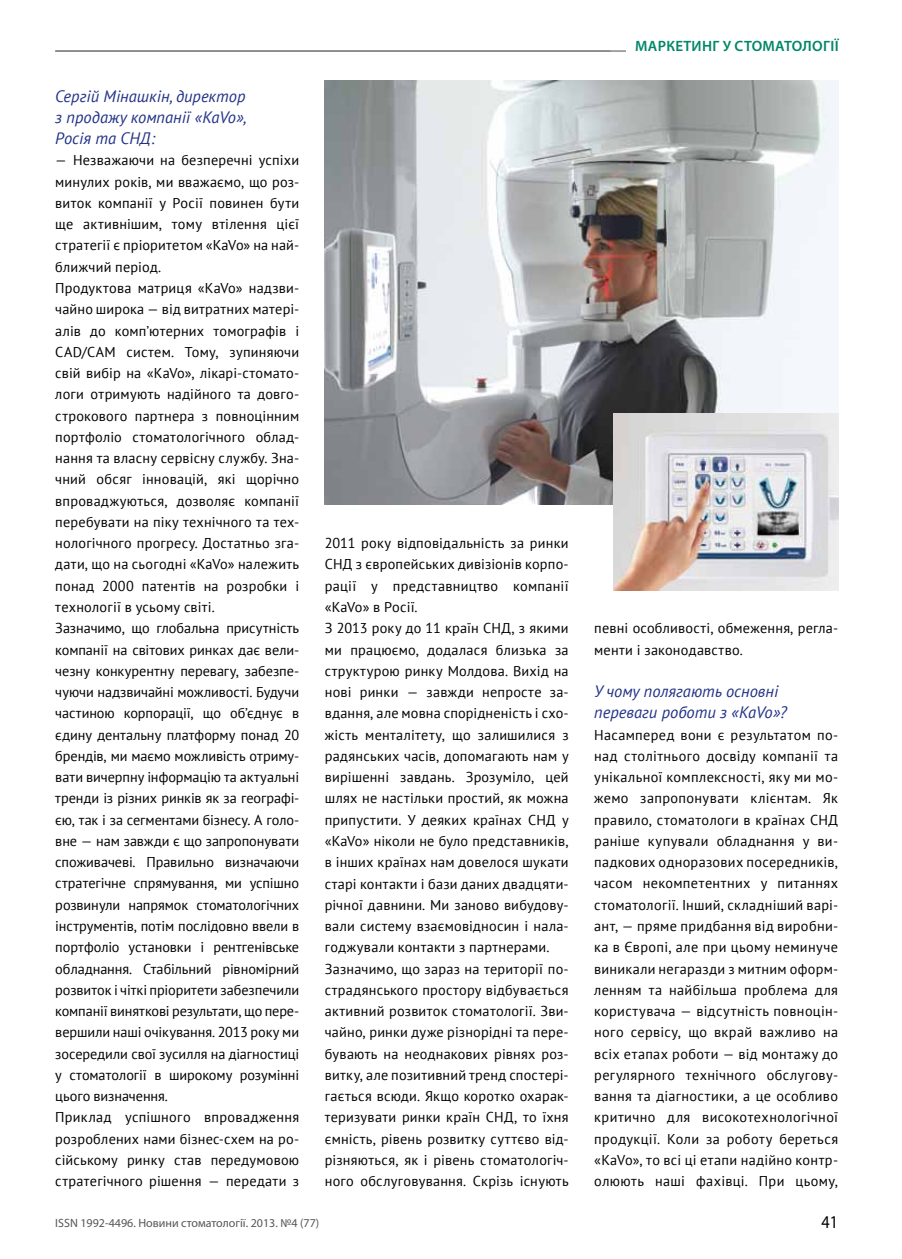
<style>
.page{position:relative;width:902px;height:1259px;background:#fff}
.page>*{position:absolute;margin:0;border:0;box-sizing:border-box;transform-origin:0 0}
.t1{font:18px "Myriad Pro";color:#000;scale:.9 1}
.t2{font:italic 16.5px/21.3px "PT Sans";color:#223387;text-align:justify}
.t3{font:600 15px "Myriad Pro";letter-spacing:.02em;color:#008669}
.t4{font:14.25px/21.3px "PT Sans";letter-spacing:.01em;color:#000}
.t5{font:12px "Myriad Pro";color:#565656}
</style>
<div class="page">
<hr style="left:55px;top:50px;width:625px;height:2px;background:#878786">
<div style="left:626px;top:40px;width:212px;height:20px;background:#fff"></div>
<img style="left:325px;top:80px;width:513px;height:424px">
<img style="left:613px;top:413px;width:225px;height:178px">
<p class="t2" style="left:55px;top:85px;width:193px">Сергій Мінашкін, директор з продажу компанії «KaVo», Росія та СНД:</p>
<p class="t4" style="left:55px;top:149px;width:245px">— Незважаючи на безперечні успіхи минулих років, ми вважаємо, що роз&shy;виток компанії у Росії повинен бути ще активнішим, тому втілення цієї стратегії є пріоритетом «KaVo» на най&shy;ближчий період.<br>Продуктова матриця «KaVo» надзви&shy;чайно широка — від витратних матері&shy;алів до комп’ютерних томографів і CAD/CAM систем. Тому, зупиняючи свій вибір на «KaVo», лікарі-стомато&shy;логи отримують надійного та довго&shy;строкового партнера з повноцінним портфоліо стоматологічного облад&shy;нання та власну сервісну службу. Зна&shy;чний обсяг інновацій, які щорічно впроваджуються, дозволяє компанії перебувати на піку технічного та тех&shy;нологічного прогресу. Достатньо зга&shy;дати, що на сьогодні «KaVo» належить понад 2000 патентів на розробки і технології в усьому світі.<br>Зазначимо, що глобальна присутність компанії на світових ринках дає вели&shy;чезну конкурентну перевагу, забезпе&shy;чуючи надзвичайні можливості. Будучи частиною корпорації, що об’єднує в єдину дентальну платформу понад 20 брендів, ми маємо можливість отриму&shy;вати вичерпну інформацію та актуальні тренди із різних ринків як за географі&shy;єю, так і за сегментами бізнесу. А голо&shy;вне — нам завжди є що запропонувати споживачеві. Правильно визначаючи стратегічне спрямування, ми успішно розвинули напрямок стоматологічних інструментів, потім послідовно ввели в портфоліо установки і рентгенівське обладнання. Стабільний рівномірний розвиток і чіткі пріоритети забезпечили компанії виняткові результати, що пере&shy;вершили наші очікування. 2013 року ми зосередили свої зусилля на діагностиці у стоматології в широкому розумінні цього визначення.<br>Приклад успішного впровадження розроблених нами бізнес-схем на ро&shy;сійському ринку став передумовою стратегічного рішення — передати з</p>
<p class="t3" style="left:635px;top:38px;width:205px">маркетинг у стоматології</p>
<p class="t4" style="left:325px;top:532px;width:245px">2011 року відповідальність за ринки СНД з європейських дивізіонів корпо&shy;рації у представництво компанії «KaVo» в Росії.<br>З 2013 року до 11 країн СНД, з якими ми працюємо, додалася близька за структурою ринку Молдова. Вихід на нові ринки — завжди непросте за&shy;вдання, але мовна спорідненість і схо&shy;жість менталітету, що залишилися з радянських часів, допомагають нам у вирішенні завдань. Зрозуміло, цей шлях не настільки простий, як можна припустити. У деяких країнах СНД у «KaVo» ніколи не було представників, в інших країнах нам довелося шукати старі контакти і бази даних двадцяти&shy;річної давнини. Ми заново вибудову&shy;вали систему взаємовідносин і нала&shy;годжували контакти з партнерами.<br>Зазначимо, що зараз на території по&shy;страдянського простору відбувається активний розвиток стоматології. Зви&shy;чайно, ринки дуже різнорідні та пере&shy;бувають на неоднакових рівнях роз&shy;витку, але позитивний тренд спостері&shy;гається всюди. Якщо коротко охарак&shy;теризувати ринки країн СНД, то їхня ємність, рівень розвитку суттєво від&shy;різняються, як і рівень стоматологіч&shy;ного обслуговування. Скрізь існують</p>
<p class="t4" style="left:594px;top:617px;width:245px">певні особливості, обмеження, регла&shy;менти і законодавство.</p>
<p class="t2" style="left:594px;top:680px;width:194px">У чому полягають основні переваги роботи з «KaVo»?</p>
<p class="t4" style="left:594px;top:723px;width:245px;text-align:justify">Насамперед вони є результатом по&shy;над столітнього досвіду компанії та унікальної комплексності, яку ми мо&shy;жемо запропонувати клієнтам. Як правило, стоматологи в країнах СНД раніше купували обладнання у ви&shy;падкових одноразових посередників, часом некомпетентних у питаннях стоматології. Інший, складніший варі&shy;ант, — пряме придбання від виробни&shy;ка в Європі, але при цьому неминуче виникали негаразди з митним оформ&shy;ленням та найбільша проблема для користувача — відсутність повноцін&shy;ного сервісу, що вкрай важливо на всіх етапах роботи — від монтажу до регулярного технічного обслугову&shy;вання та діагностики, а це особливо критично для високотехнологічної продукції. Коли за роботу береться «KaVo», то всі ці етапи надійно контр&shy;олюють наші фахівці. При цьому,</p>
<p class="t5" style="left:55px;top:1215px;width:265px">ISSN 1992-4496. Новини стоматології. 2013. №4 (77)</p>
<p class="t1" style="left:821px;top:1211px;width:20px">41</p>
</div>
